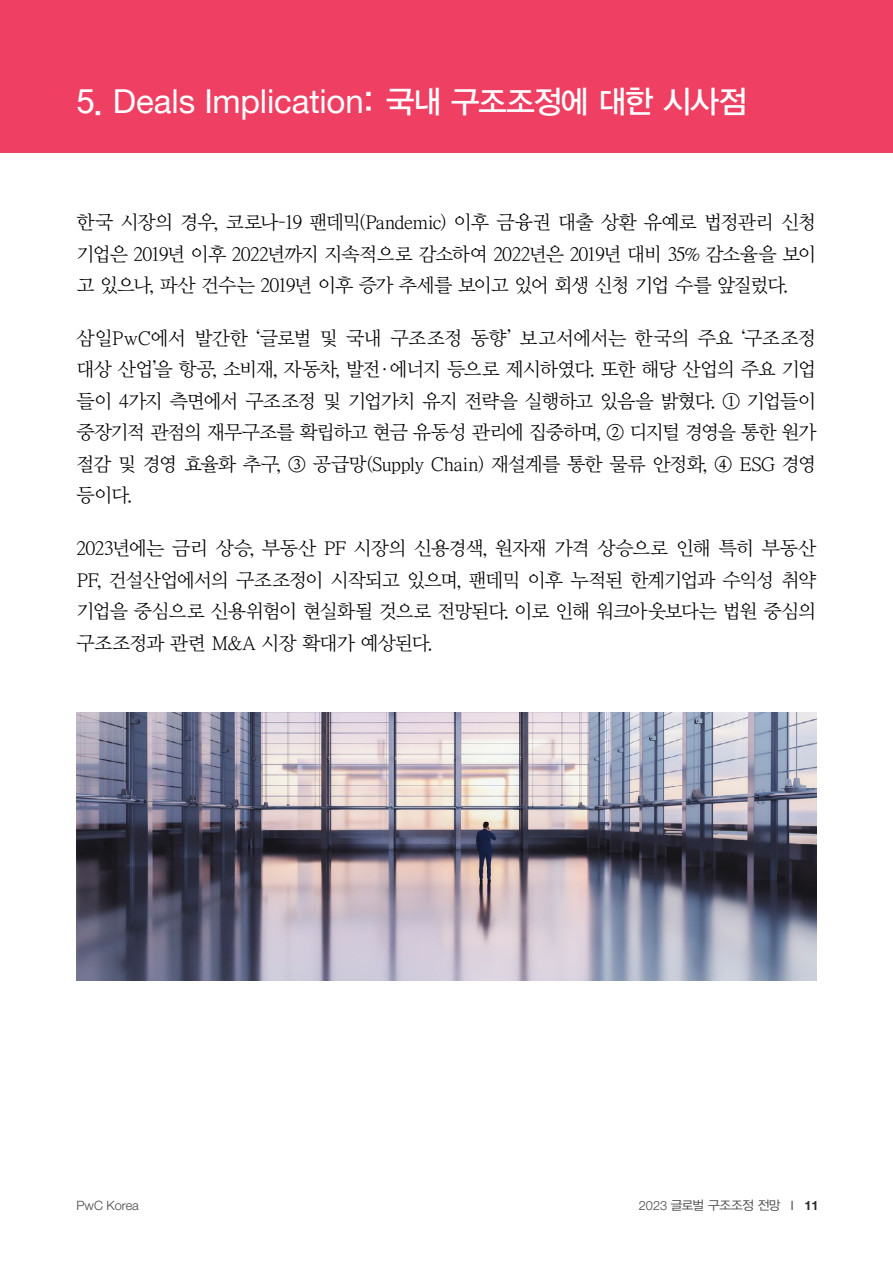
<style>
.page{position:relative;width:893px;height:1263px;background:#fff}
.page>*{position:absolute;margin:0;border:0;box-sizing:border-box;transform-origin:0 0}
.t1{font:33px "Helvetica Neue LT Pro";letter-spacing:-.005em;color:#fff}
.t2{font:19.5px/31.5px "YDVY Mj O42";letter-spacing:-.065em;color:#000;text-align:justify}
.t3{font:12.75px "YDVYGO32";letter-spacing:-.05em;color:#464646}
.t4{font:300 12.75px "Helvetica Neue LT Pro";color:#464646}
.s1{font-family:"YDVYGO33"}
.s2{font-family:"YDVYGO33";font-size:31.5px}
.s3{font-family:"YDVY Mj O44"}
.s4{font-family:"Helvetica Neue LT Pro";font-weight:300}
.s5{font-family:"Helvetica Neue LT Pro"}
.s6{font-family:"Helvetica Neue LT Pro";font-weight:700;color:#2d2d2d}
</style>
<div class="page">
<div style="left:0;top:0;width:893px;height:153px;background:#ef3f62"></div>
<img style="left:77px;top:712px;width:739px;height:268px">
<h1 class="t1" style="left:77px;top:81px;width:672px"><span class="s1">5.</span> Deals Implication<span class="s1">:</span> <span class="s2">국내 구조조정에 대한 시사점</span></h1>
<p class="t2" style="left:77px;top:206px;width:741px">한국 시장의 경우, 코로나-19 팬데믹(Pandemic) 이후 금융권 대출 상환 유예로 법정관리 신청 기업은 2019년 이후 2022년까지 지속적으로 감소하여 2022년은 2019년 대비 35% 감소율을 보이 고 있으나, 파산 건수는 2019년 이후 증가 추세를 보이고 있어 회생 신청 기업 수를 앞질렀다.</p>
<p class="t2" style="left:77px;top:321px;width:741px">삼일PwC에서 발간한 ‘글로벌 및 국내 구조조정 동향’ 보고서에서는 한국의 주요 ‘구조조정 대상 산업’을 항공, 소비재, 자동차, 발전·에너지 등으로 제시하였다. 또한 해당 산업의 주요 기업 들이 4가지 측면에서 구조조정 및 기업가치 유지 전략을 실행하고 있음을 밝혔다. <span class="s3">①</span> 기업들이 중장기적 관점의 재무구조를 확립하고 현금 유동성 관리에 집중하며, <span class="s3">②</span> 디지털 경영을 통한 원가 절감 및 경영 효율화 추구, <span class="s3">③</span> 공급망(Supply Chain) 재설계를 통한 물류 안정화, <span class="s3">④</span> ESG 경영 등이다.</p>
<p class="t2" style="left:77px;top:532px;width:741px">2023년에는 금리 상승, 부동산 PF 시장의 신용경색, 원자재 가격 상승으로 인해 특히 부동산 PF, 건설산업에서의 구조조정이 시작되고 있으며, 팬데믹 이후 누적된 한계기업과 수익성 취약 기업을 중심으로 신용위험이 현실화될 것으로 전망된다. 이로 인해 워크아웃보다는 법원 중심의 구조조정과 관련 M&amp;A 시장 확대가 예상된다.</p>
<p class="t4" style="left:77px;top:1198px;width:64px">PwC Korea</p>
<p class="t3" style="left:639px;top:1197px;width:181px"><span class="s4">2023</span> 글로벌 구조조정 전망 <span class="s5">l</span> <span class="s6">11</span></p>
</div>
